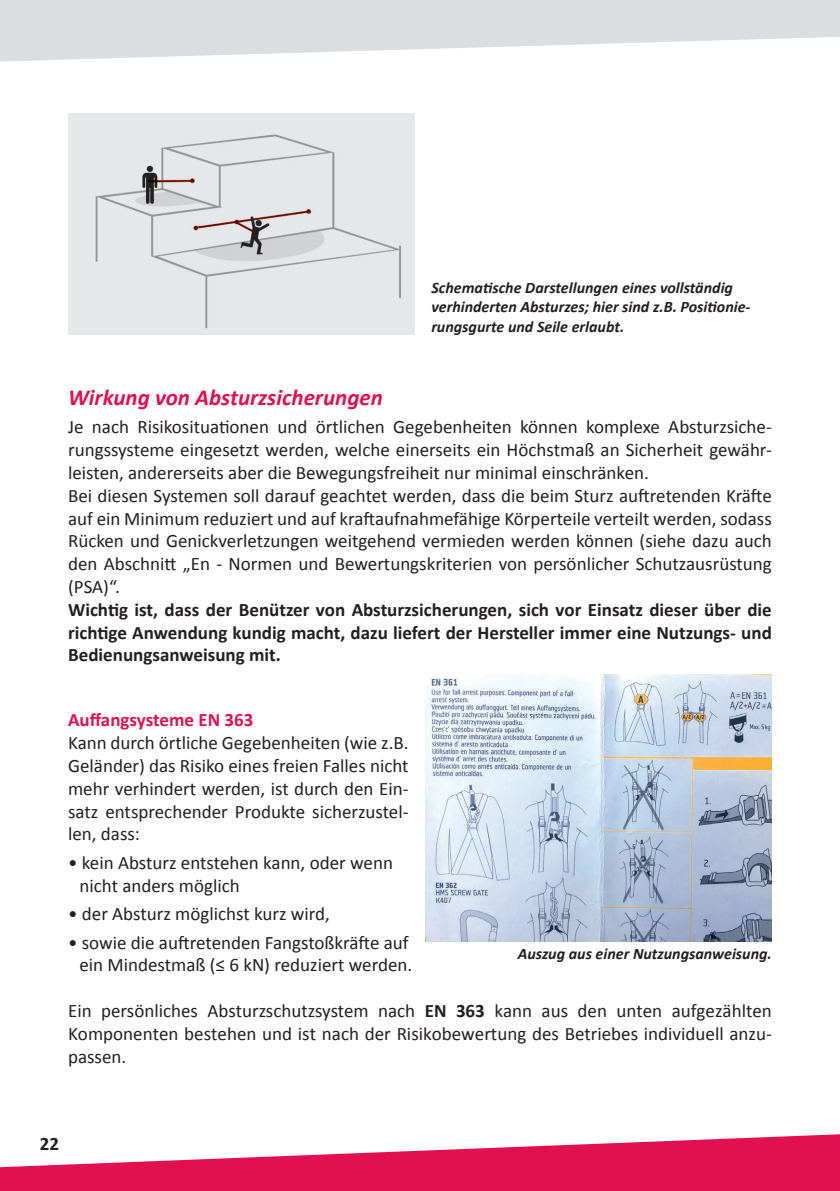
<style>
.page{position:relative;width:840px;height:1191px;background:#fff}
.page>*{position:absolute;margin:0;border:0;box-sizing:border-box;transform-origin:0 0}
.t1{font:italic 700 23px "Calibri";color:#e2104f}
.t2{font:19px/22.8px "Calibri";color:#231f20}
.t3{font:700 19px/22.8px "Calibri";color:#231f20;text-align:justify}
.t4{font:700 19px "Calibri";color:#e2104f}
.t5{font:italic 700 16px/19.2px "Calibri";color:#231f20}
.s1{font-weight:700}
</style>
<div class="page">
<svg style="left:0;top:1134px;width:839px;height:57px;fill:#e2104f"></svg>
<svg style="left:0;top:0;width:839px;height:62px;fill:#dcdddf"></svg>
<img style="left:68px;top:113px;width:346px;height:221px">
<img style="left:425px;top:675px;width:346px;height:266px">
<p class="t5" style="left:431px;top:277px;width:320px">Schematische Darstellungen eines vollständig verhinderten Absturzes; hier sind z.B. Positionie&shy;rungsgurte und Seile erlaubt.</p>
<p class="t1" style="left:68px;top:383px;width:316px">Wirkung von Absturzsicherungen</p>
<p class="t2" style="left:68px;top:415px;width:704px">Je nach Risikosituationen und örtlichen Gegebenheiten können komplexe Absturzsiche&shy;rungssysteme eingesetzt werden, welche einerseits ein Höchstmaß an Sicherheit gewähr&shy;leisten, andererseits aber die Bewegungsfreiheit nur minimal einschränken.<br>Bei diesen Systemen soll darauf geachtet werden, dass die beim Sturz auftretenden Kräfte auf ein Minimum reduziert und auf kraftaufnahmefähige Körperteile verteilt werden, sodass Rücken und Genickverletzungen weitgehend vermieden werden können (siehe dazu auch den Abschnitt „En - Normen und Bewertungskriterien von persönlicher Schutzausrüstung (PSA)“.</p>
<p class="t3" style="left:68px;top:597px;width:705px">Wichtig ist, dass der Benützer von Absturzsicherungen, sich vor Einsatz dieser über die richtige Anwendung kundig macht, dazu liefert der Hersteller immer eine Nutzungs- und Bedienungsanweisung mit.</p>
<p class="t4" style="left:68px;top:708px;width:187px">Auffangsysteme EN 363</p>
<p class="t2" style="left:68px;top:730px;width:342px;text-align:justify">Kann durch örtliche Gegebenheiten (wie z.B.<br>Geländer) das Risiko eines freien Falles nicht mehr verhindert werden, ist durch den Ein&shy;satz entsprechender Produkte sicherzustel&shy;len, dass:</p>
<p class="t2" style="left:79px;top:850px;width:315px;text-indent:-11px">• kein Absturz entstehen kann, oder wenn nicht anders möglich</p>
<p class="t2" style="left:68px;top:901px;width:263px">• der Absturz möglichst kurz wird,</p>
<p class="t2" style="left:68px;top:930px;width:345px;text-align:center">• sowie die auftretenden Fangstoßkräfte auf ein Mindestmaß (≤ 6 kN) reduziert werden.</p>
<p class="t2" style="left:68px;top:998px;width:704px;text-align:justify">Ein persönliches Absturzschutzsystem nach <span class="s1">EN 363</span> kann aus den unten aufgezählten Komponenten bestehen und ist nach der Risikobewertung des Betriebes individuell anzu&shy;passen.</p>
<p class="t5" style="left:517px;top:943px;width:255px">Auszug aus einer Nutzungsanweisung.</p>
<p class="t3" style="left:40px;top:1131px;width:21px">22</p>
</div>
